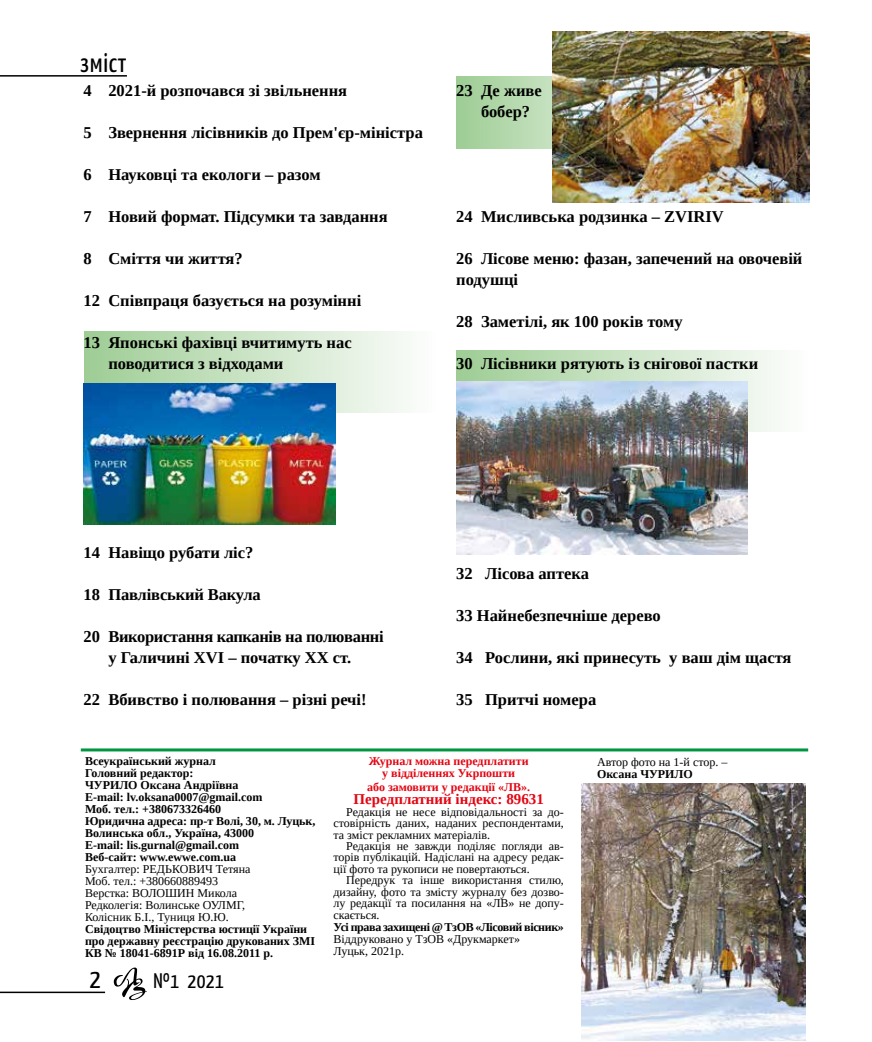
<style>
.page{position:relative;width:872px;height:1042px;background:#fff}
.page>*{position:absolute;margin:0;border:0;box-sizing:border-box;transform-origin:0 0}
.t1{font:27px "Yanone Kaffeesatz";letter-spacing:.025em;color:#000}
.t2{font:21px "Yanone Kaffeesatz";color:#000}
.t3{font:700 16.5px/21px "Tinos";color:#000}
.t4{font:700 16.5px/21px "Tinos";letter-spacing:-.02em;color:#000;text-align:center}
.t5{font:700 15px "Tinos";color:#e30613}
.t6{font:12px/12px "Tinos";color:#000;text-align:justify}
.t7{font:700 12px/12px "Tinos";color:#000}
.t8{font:700 12px/12px "Tinos";color:#e30613;text-align:center}
.t9{font:700 12px "Tinos";letter-spacing:-.03em;color:#000}
</style>
<div class="page">
<svg style="left:114px;top:967px;width:33px;height:33px"></svg>
<div style="left:456px;top:350px;width:352px;height:82px;background:linear-gradient(to right,#9ecd94,#fdfefd)"></div>
<svg style="left:456px;top:77px;width:96px;height:72px;background:#b1d7aa"></svg>
<div style="left:84px;top:331px;width:352px;height:81px;background:linear-gradient(to right,#9ecd94,#fdfefd)"></div>
<hr style="left:0;top:75px;width:127px;height:2px;background:#000">
<hr style="left:0;top:991px;width:105px;height:2px;background:#000">
<hr style="left:81px;top:748px;width:727px;height:3px;background:#009641">
<img style="left:552px;top:32px;width:257px;height:171px">
<img style="left:83px;top:383px;width:253px;height:142px">
<img style="left:456px;top:382px;width:291px;height:172px">
<img style="left:582px;top:783px;width:224px;height:258px">
<h1 class="t1" style="left:80px;top:43px;width:48px">зміст</h1>
<p class="t3" style="left:84px;top:80px;width:265px">4 2021-й розпочався зі звільнення</p>
<p class="t3" style="left:84px;top:122px;width:341px">5 Звернення лісівників до Прем'єр-міністра</p>
<p class="t3" style="left:84px;top:164px;width:238px">6 Науковці та екологи – разом</p>
<p class="t3" style="left:84px;top:206px;width:306px">7 Новий формат. Підсумки та завдання</p>
<p class="t3" style="left:84px;top:248px;width:161px">8 Сміття чи життя?</p>
<p class="t3" style="left:84px;top:290px;width:279px">12 Співпраця базується на розумінні</p>
<p class="t3" style="left:108px;top:332px;width:245px;text-indent:-25px">13 Японські фахівці вчитимуть нас поводитися з відходами</p>
<p class="t3" style="left:481px;top:80px;width:62px;text-indent:-25px">23 Де живе бобер?</p>
<p class="t3" style="left:456px;top:206px;width:269px">24 Мисливська родзинка – ZVIRIV</p>
<p class="t3" style="left:456px;top:248px;width:348px">26 Лісове меню: фазан, запечений на овочевій подушці</p>
<p class="t3" style="left:456px;top:311px;width:228px">28 Заметілі, як 100 років тому</p>
<p class="t3" style="left:456px;top:353px;width:303px">30 Лісівники рятують із снігової пастки</p>
<p class="t3" style="left:84px;top:542px;width:171px">14 Навіщо рубати ліс?</p>
<p class="t3" style="left:84px;top:584px;width:179px">18 Павлівський Вакула</p>
<p class="t4" style="left:84px;top:626px;width:301px">20 Використання капканів на полюванні у Галичині XVI – початку ХХ ст.</p>
<p class="t3" style="left:84px;top:689px;width:285px">22 Вбивство і полювання – різні речі!</p>
<p class="t3" style="left:456px;top:563px;width:134px">32 Лісова аптека</p>
<p class="t3" style="left:456px;top:605px;width:206px">33 Найнебезпечніше дерево</p>
<p class="t3" style="left:456px;top:647px;width:337px">34 Рослини, які принесуть у ваш дім щастя</p>
<p class="t3" style="left:456px;top:689px;width:141px">35 Притчі номера</p>
<p class="t7" style="left:85px;top:755px;width:232px">Всеукраїнський журнал<br>Головний редактор:<br>ЧУРИЛО Оксана Андріївна<br>E-mail: lv.oksana0007@gmail.com<br>Моб. тел.: +380673326460<br>Юридична адреса: пр-т Волі, 30, м. Луцьк,<br>Волинська обл., Україна, 43000<br>E-mail: lis.gurnal@gmail.com<br>Веб-сайт: www.ewwe.com.ua</p>
<p class="t6" style="left:85px;top:863px;width:167px;text-align:left">Бухгалтер: РЕДЬКОВИЧ Тетяна<br>Моб. тел.: +380660889493<br>Верстка: ВОЛОШИН Микола<br>Редколегія: Волинське ОУЛМГ,<br>Колісник Б.І., Туниця Ю.Ю.</p>
<p class="t7" style="left:85px;top:923px;width:232px">Свідоцтво Міністерства юстиції України про державну реєстрацію друкованих ЗМІ<br>КВ № 18041-6891Р від 16.08.2011 р.</p>
<h1 class="t1" style="left:89px;top:960px;width:13px">2</h1>
<p class="t2" style="left:153px;top:966px;width:72px">№1 2021</p>
<p class="t8" style="left:369px;top:755px;width:161px">Журнал можна передплатити у відділеннях Укрпошти</p>
<p class="t8" style="left:367px;top:780px;width:164px">або замовити у редакції «ЛВ».</p>
<p class="t5" style="left:354px;top:789px;width:192px">Передплатний індекс: 89631</p>
<p class="t6" style="left:333px;top:806px;width:232px;line-height:11.4px;text-indent:13px">Редакція не несе відповідальності за до&shy;стовірність даних, наданих респондентами, та зміст рекламних матеріалів.</p>
<p class="t6" style="left:333px;top:840px;width:232px;line-height:11.4px;text-indent:13px">Редакція не завжди поділяє погляди ав&shy;торів публікацій. Надіслані на адресу редак&shy;ції фото та рукописи не повертаються.</p>
<p class="t6" style="left:333px;top:874px;width:232px;line-height:11.6px;text-indent:13px">Передрук та інше використання стилю, дизайну, фото та змісту журналу без дозво&shy;лу редакції та посилання на «ЛВ» не допу&shy;скається.</p>
<p class="t9" style="left:333px;top:919px;width:232px">Усі права захищені @ ТзОВ «Лісовий вісник»</p>
<p class="t6" style="left:333px;top:933px;width:188px">Віддруковано у ТзОВ «Друкмаркет»<br>Луцьк, 2021р.</p>
<p class="t6" style="left:597px;top:755px;width:132px">Автор фото на 1-й стор. –</p>
<p class="t7" style="left:597px;top:767px;width:97px">Оксана ЧУРИЛО</p>
</div>
